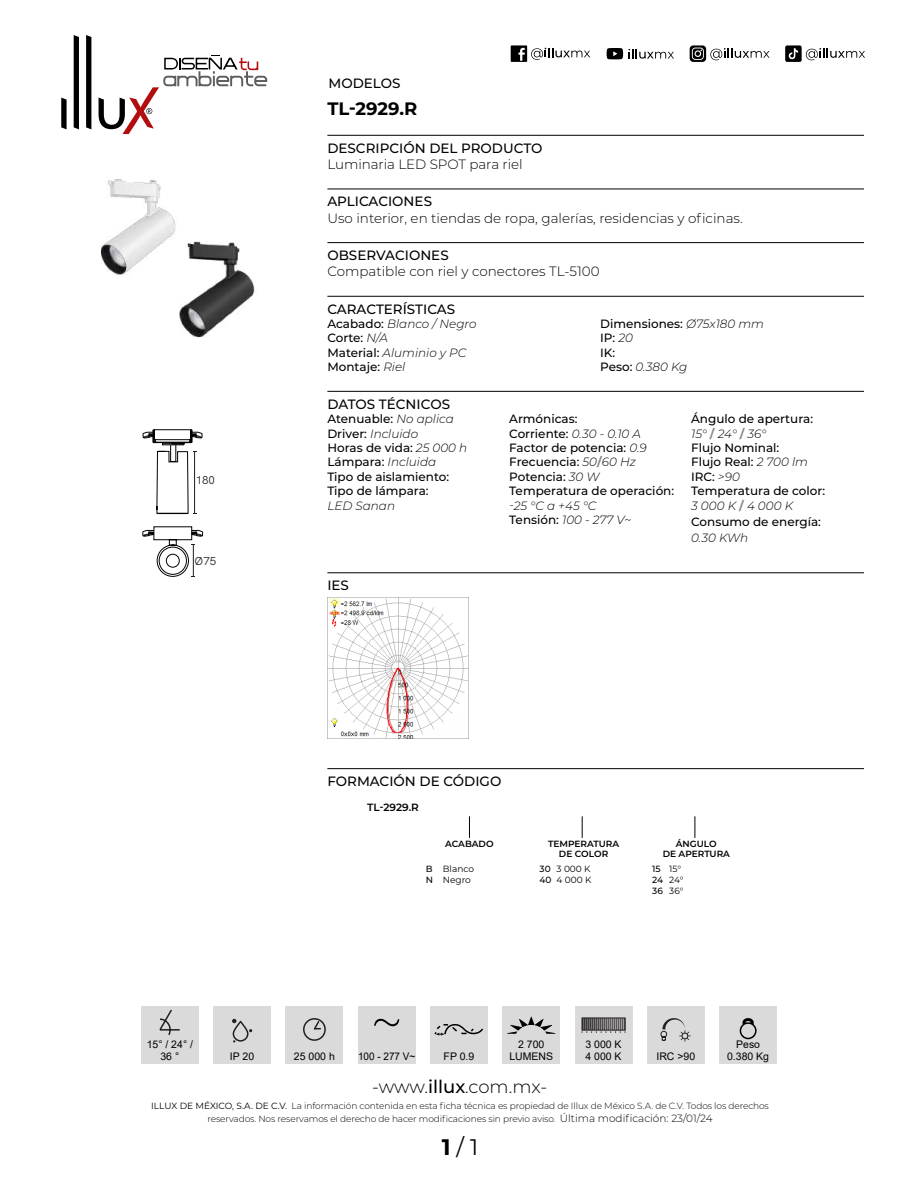
<style>
.page{position:relative;width:918px;height:1188px;background:#fff}
.page>*{position:absolute;margin:0;border:0;box-sizing:border-box;transform-origin:0 0}
.t1{font:22.5px "Montserrat";color:#000}
.t2{font:300 18px "Montserrat";letter-spacing:-.005em;color:#000}
.t3{font:700 18px "Montserrat";color:#000}
.t4{font:300 13.5px "Montserrat";color:#000}
.t5{font:500 13.5px "Montserrat";color:#000}
.t6{font:500 12px/14.4px "Montserrat";color:#000}
.t7{font:italic 300 12px/14.4px "Montserrat";color:#000}
.t8{font:11.4px "HK Grotesk";color:#1d1e1c}
.t9{font:10.5px/12px "Arial";color:#000;text-align:center}
.t10{font:10.5px "Arial";color:#000;scale:.95 1}
.t11{font:600 10.5px "Montserrat";color:#000}
.t12{font:300 9px/12.6px "Montserrat";letter-spacing:-.01em;color:#000;text-align:center}
.t13{font:9px/10.8px "Montserrat";color:#000}
.t14{font:600 9px/10.8px "Montserrat";color:#000;text-align:center}
.s1{font-weight:300;font-style:italic}
.s2{font-weight:700;color:#878787}
.s3{font-weight:500;font-style:normal}
.s4{font-weight:500}
.s5{font-weight:400}
.s6{font-size:10.5px}
.s7{font-weight:700}
</style>
<div class="page">
<svg style="left:61px;top:98px;width:6px;height:31px"></svg>
<svg style="left:74px;top:35px;width:5px;height:94px"></svg>
<svg style="left:86px;top:35px;width:5px;height:94px"></svg>
<svg style="left:99px;top:55px;width:168px;height:79px"></svg>
<svg style="left:511px;top:45px;width:79px;height:17px"></svg>
<svg style="left:690px;top:45px;width:80px;height:17px"></svg>
<svg style="left:607px;top:48px;width:67px;height:11px"></svg>
<svg style="left:785px;top:45px;width:80px;height:17px"></svg>
<img style="left:101px;top:179px;width:154px;height:159px">
<hr style="left:327px;top:135px;width:537px;height:1px;background:#000">
<hr style="left:327px;top:189px;width:537px;height:1px;background:#000">
<hr style="left:327px;top:242px;width:537px;height:1px;background:#000">
<hr style="left:327px;top:296px;width:537px;height:1px;background:#000">
<hr style="left:327px;top:391px;width:537px;height:1px;background:#000">
<hr style="left:327px;top:572px;width:537px;height:1px;background:#000">
<hr style="left:327px;top:768px;width:537px;height:1px;background:#000">
<div style="left:575px;top:1006px;width:57px;height:58px;background:#dadada"></div>
<svg style="left:582px;top:1018px;width:44px;height:15px"></svg>
<div style="left:358px;top:1006px;width:58px;height:58px;background:#dadada"></div>
<svg style="left:374px;top:1019px;width:25px;height:7px"></svg>
<div style="left:502px;top:1006px;width:58px;height:58px;background:#dadada"></div>
<svg style="left:507px;top:1017px;width:48px;height:17px"></svg>
<div style="left:213px;top:1006px;width:58px;height:58px;background:#dadada"></div>
<div style="left:233px;top:1021px;width:16px;height:21px;border:2px solid #231f20;border-radius:7px"></div>
<svg style="left:232px;top:1019px;width:4px;height:4px"></svg>
<div style="left:647px;top:1006px;width:58px;height:58px;background:#dadada"></div>
<svg style="left:660px;top:1018px;width:31px;height:24px"></svg>
<div style="left:719px;top:1006px;width:58px;height:58px;background:#dadada"></div>
<svg style="left:739px;top:1018px;width:18px;height:22px"></svg>
<div style="left:430px;top:1006px;width:58px;height:58px;background:#dadada"></div>
<svg style="left:434px;top:1024px;width:49px;height:12px"></svg>
<div style="left:286px;top:1006px;width:57px;height:58px;background:#dadada"></div>
<svg style="left:303px;top:1018px;width:23px;height:23px"></svg>
<div style="left:141px;top:1006px;width:58px;height:58px;background:#dadada"></div>
<svg style="left:159px;top:1009px;width:21px;height:26px"></svg>
<svg style="left:142px;top:429px;width:61px;height:86px"></svg>
<svg style="left:142px;top:526px;width:62px;height:51px"></svg>
<svg style="left:469px;top:816px;width:1px;height:22px"></svg>
<svg style="left:582px;top:816px;width:1px;height:22px"></svg>
<svg style="left:695px;top:816px;width:1px;height:22px"></svg>
<img style="left:328px;top:598px;width:140px;height:140px">
<p class="t8" style="left:196px;top:471px;width:21px">180</p>
<p class="t8" style="left:195px;top:552px;width:23px">Ø75</p>
<p class="t5" style="left:328px;top:73px;width:73px">MODELOS</p>
<h2 class="t3" style="left:327px;top:96px;width:91px">TL-2929.R</h2>
<p class="t5" style="left:327px;top:138px;width:217px">DESCRIPCIÓN DEL PRODUCTO</p>
<p class="t4" style="left:327px;top:155px;width:197px">Luminaria LED SPOT para riel</p>
<p class="t5" style="left:327px;top:192px;width:106px">APLICACIONES</p>
<p class="t4" style="left:327px;top:209px;width:417px">Uso interior, en tiendas de ropa, galerías, residencias y oficinas.</p>
<p class="t5" style="left:327px;top:246px;width:123px">OBSERVACIONES</p>
<p class="t4" style="left:327px;top:262px;width:274px">Compatible con riel y conectores TL-5100</p>
<p class="t5" style="left:327px;top:299px;width:129px">CARACTERÍSTICAS</p>
<p class="t6" style="left:327px;top:316px;width:151px">Acabado: <span class="s1">Blanco / Negro<br></span>Corte: <span class="s1">N/A<br></span>Material: <span class="s1">Aluminio y PC<br></span>Montaje: <span class="s1">Riel</span></p>
<p class="t6" style="left:600px;top:316px;width:165px">Dimensiones: <span class="s1">Ø75x180 mm<br></span>IP: <span class="s1">20<br></span>IK:<br>Peso: <span class="s1">0.380 Kg</span></p>
<p class="t5" style="left:327px;top:395px;width:124px">DATOS TÉCNICOS</p>
<p class="t6" style="left:327px;top:411px;width:141px">Atenuable: <span class="s1">No aplica<br></span>Driver: <span class="s1">Incluido<br></span>Horas de vida: <span class="s1">25 000 h<br></span>Lámpara: <span class="s1">Incluida<br></span>Tipo de aislamiento:<br>Tipo de lámpara:</p>
<p class="t7" style="left:327px;top:498px;width:69px">LED Sanan</p>
<p class="t6" style="left:691px;top:411px;width:136px">Ángulo de apertura:<br><span class="s1">15°</span> <span class="s2">/</span> <span class="s1">24°</span> <span class="s2">/</span> <span class="s1">36°<br></span>Flujo Nominal:<br>Flujo Real: <span class="s1">2 700 lm<br></span>IRC: <span class="s1">&gt;90<br></span>Temperatura de color:<br><span class="s1">3 000 K</span> <span class="s2">/</span> <span class="s1">4 000 K</span></p>
<p class="t6" style="left:691px;top:514px;width:131px">Consumo de energía:</p>
<p class="t7" style="left:691px;top:530px;width:59px">0.30 KWh</p>
<p class="t6" style="left:509px;top:411px;width:166px">Armónicas:<br>Corriente: <span class="s1">0.30 - 0.10 A<br></span>Factor de potencia: <span class="s1">0.9<br></span>Frecuencia: <span class="s1">50</span><span class="s2">/</span><span class="s1">60 Hz<br></span>Potencia: <span class="s1">30 W<br></span>Temperatura de operación:</p>
<p class="t7" style="left:509px;top:498px;width:124px">-25 °C a +45 °C<br><span class="s3">Tensión:</span> 100 - 277 V~</p>
<p class="t5" style="left:327px;top:576px;width:23px">IES</p>
<p class="t5" style="left:327px;top:772px;width:175px">FORMACIÓN DE CÓDIGO</p>
<p class="t11" style="left:367px;top:800px;width:53px">TL-2929.R</p>
<p class="t14" style="left:445px;top:838px;width:50px">ACABADO</p>
<p class="t13" style="left:426px;top:863px;width:50px"><span class="s4">B</span> Blanco<br><span class="s4">N</span> Negro</p>
<p class="t14" style="left:548px;top:838px;width:73px">TEMPERATURA<br>DE COLOR</p>
<p class="t14" style="left:663px;top:838px;width:69px">ÁNGULO<br>DE APERTURA</p>
<p class="t13" style="left:540px;top:863px;width:53px"><span class="s4">30</span> 3 000 K<br><span class="s4">40</span> 4 000 K</p>
<p class="t13" style="left:652px;top:863px;width:33px"><span class="s4">15</span> 15°<br><span class="s4">24</span> 24°<br><span class="s4">36</span> 36°</p>
<p class="t9" style="left:147px;top:1038px;width:48px">15° / 24° /<br>36 °</p>
<p class="t9" style="left:518px;top:1038px;width:28px">2 700</p>
<p class="t9" style="left:585px;top:1038px;width:38px">3 000 K</p>
<p class="t9" style="left:736px;top:1038px;width:25px">Peso</p>
<p class="t9" style="left:230px;top:1050px;width:26px">IP 20</p>
<p class="t9" style="left:509px;top:1050px;width:45px">LUMENS</p>
<p class="t9" style="left:656px;top:1050px;width:40px">IRC &gt;90</p>
<p class="t9" style="left:294px;top:1050px;width:42px">25 000 h</p>
<p class="t9" style="left:444px;top:1050px;width:32px">FP 0.9</p>
<p class="t9" style="left:727px;top:1050px;width:44px">0.380 Kg</p>
<p class="t10" style="left:358px;top:1049px;width:62px">100 - 277 V~</p>
<p class="t9" style="left:585px;top:1050px;width:38px">4 000 K</p>
<h2 class="t2" style="left:372px;top:1075px;width:177px">-www.<span class="s4">illux</span>.com.mx-</h2>
<p class="t12" style="left:151px;top:1099px;width:619px"><span class="s5">ILLUX DE MÉXICO, S.A. DE C.V.</span> La información contenida en esta ficha técnica es propiedad de Illux de México S.A. de C.V. Todos los derechos reservados. Nos reservamos el derecho de hacer modificaciones sin previo aviso. <span class="s6">Última modificación: 23/01/24</span></p>
<h1 class="t1" style="left:442px;top:1132px;width:38px"><span class="s7">1</span> / 1</h1>
</div>
